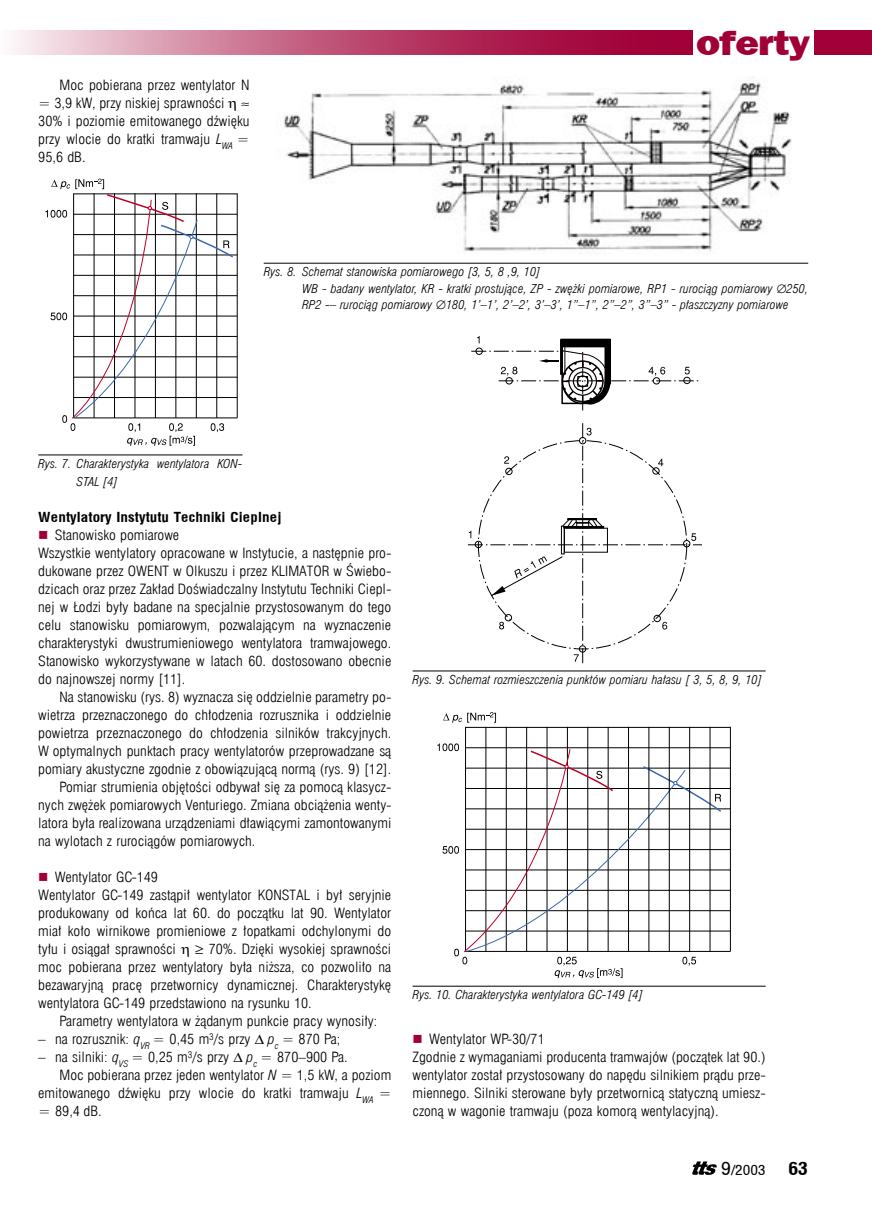
<style>
.page{position:relative;width:872px;height:1212px;background:#fff}
.page>*{position:absolute;margin:0;border:0;box-sizing:border-box;transform-origin:0 0}
.t1{font:36px "Frankfurt Goth Hvypl";color:#a00037;scale:1.1 1}
.t2{font:700 18px "Switzerland Condpl";color:#000;scale:1.1 1}
.tekst0{font:13.8px/18px "Swis 721 Lt Cn EU Normal";color:#000;text-align:justify;scale:1.1 1}
.tekst{font:13.8px/18px "Swis 721 Lt Cn EU Normal";color:#000;text-align:justify;scale:1.1 1}
.tekst1{font:13.8px "Swis 721 Lt Cn EU Normal";color:#000;scale:1.1 1}
.tytuł2{font:700 13.8px "Switzerland Condpl";color:#000;scale:1.1 1}
.t3{font:13.8px "Switzerland Condpl";color:#000;scale:1.1 1}
.podpis_z_kreską{font:12px/18px "Swis 721 Lt Cn EU Italic";color:#000;scale:1.1 1}
.podpis{font:12px/16.5px "Swis 721 Lt Cn EU Italic";color:#000;scale:1.1 1}
.s1{font-family:"Swis 721 Lt Cn EU Italic"}
.s2{color:#a00037}
.s3{font-size:18px}
</style>
<div class="page">
<div style="left:814px;top:30px;width:58px;height:25px;background:#a00037"></div>
<svg style="left:14px;top:30px;width:678px;height:25px;background:#c15a7e"></svg>
<svg style="left:692px;top:1161px;width:24px;height:14px"></svg>
<hr style="left:38px;top:454px;width:204px;height:1px;background:#000">
<hr style="left:264px;top:263px;width:544px;height:1px;background:#000">
<hr style="left:412px;top:670px;width:353px;height:1px;background:#000">
<hr style="left:412px;top:986px;width:353px;height:1px;background:#000">
<hr style="left:74px;top:234px;width:163px;height:1px;background:#000">
<hr style="left:74px;top:255px;width:163px;height:1px;background:#000">
<hr style="left:74px;top:275px;width:163px;height:1px;background:#000">
<hr style="left:74px;top:295px;width:163px;height:1px;background:#000">
<hr style="left:74px;top:316px;width:163px;height:1px;background:#000">
<hr style="left:74px;top:336px;width:163px;height:1px;background:#000">
<hr style="left:74px;top:356px;width:163px;height:1px;background:#000">
<hr style="left:74px;top:377px;width:163px;height:1px;background:#000">
<hr style="left:74px;top:417px;width:163px;height:1px;background:#000">
<hr style="left:74px;top:397px;width:163px;height:1px;background:#000">
<hr style="left:237px;top:193px;width:1px;height:225px;background:#000">
<hr style="left:74px;top:214px;width:163px;height:1px;background:#000">
<hr style="left:74px;top:193px;width:163px;height:1px;background:#000">
<svg style="left:45px;top:179px;width:190px;height:267px"></svg>
<img style="left:284px;top:81px;width:508px;height:171px">
<div style="left:475px;top:348px;width:8px;height:7px;border:1px solid #000;border-radius:50%"></div>
<div style="left:561px;top:339px;width:49px;height:8px;background:#000"></div>
<div style="left:560px;top:340px;width:5px;height:35px;border:1px solid #000"></div>
<div style="left:560px;top:340px;width:3px;height:34px;border:1px solid #000"></div>
<div style="left:605px;top:343px;width:5px;height:41px;background:#000"></div>
<svg style="left:471px;top:350px;width:227px;height:61px"></svg>
<svg style="left:468px;top:423px;width:234px;height:241px"></svg>
<hr style="left:465px;top:768px;width:265px;height:1px;background:#000">
<hr style="left:465px;top:788px;width:265px;height:1px;background:#000">
<hr style="left:465px;top:808px;width:265px;height:1px;background:#000">
<hr style="left:465px;top:829px;width:265px;height:1px;background:#000">
<hr style="left:465px;top:849px;width:265px;height:1px;background:#000">
<hr style="left:465px;top:869px;width:265px;height:1px;background:#000">
<hr style="left:465px;top:890px;width:265px;height:1px;background:#000">
<hr style="left:465px;top:910px;width:265px;height:1px;background:#000">
<hr style="left:465px;top:951px;width:265px;height:1px;background:#000">
<hr style="left:465px;top:931px;width:265px;height:1px;background:#000">
<hr style="left:465px;top:727px;width:1px;height:224px;background:#000">
<hr style="left:485px;top:727px;width:1px;height:224px;background:#000">
<hr style="left:506px;top:727px;width:1px;height:224px;background:#000">
<hr style="left:526px;top:727px;width:1px;height:224px;background:#000">
<hr style="left:546px;top:727px;width:1px;height:224px;background:#000">
<hr style="left:567px;top:727px;width:1px;height:224px;background:#000">
<hr style="left:587px;top:727px;width:1px;height:224px;background:#000">
<hr style="left:608px;top:727px;width:1px;height:224px;background:#000">
<hr style="left:628px;top:727px;width:1px;height:224px;background:#000">
<svg style="left:443px;top:712px;width:53px;height:11px"></svg>
<hr style="left:465px;top:747px;width:265px;height:1px;background:#000">
<hr style="left:465px;top:727px;width:265px;height:1px;background:#000">
<hr style="left:648px;top:727px;width:1px;height:224px;background:#000">
<hr style="left:669px;top:727px;width:1px;height:224px;background:#000">
<hr style="left:689px;top:727px;width:1px;height:224px;background:#000">
<hr style="left:709px;top:727px;width:1px;height:224px;background:#000">
<hr style="left:730px;top:727px;width:1px;height:224px;background:#000">
<svg style="left:437px;top:743px;width:286px;height:235px"></svg>
<p class="tekst" style="left:38px;top:76px;width:193px;text-indent:21px">Moc pobierana przez wentylator N = 3,9 kW, przy niskiej sprawności ≈ 30% i poziomie emitowanego dźwięku przy wlocie do kratki tramwaju <span class="s1">L</span><sub>WA</sub> = 95,6 dB.</p>
<h1 class="t1" style="left:696px;top:21px;width:105px">oferty</h1>
<p class="podpis_z_kreską" style="left:264px;top:263px;width:253px">Rys. 8. Schemat stanowiska pomiarowego [3, 5, 8 ,9, 10]</p>
<p class="podpis" style="left:302px;top:281px;width:461px">WB - badany wentylator, KR - kratki prostujące, ZP - zwężki pomiarowe, RP1 - rurociąg pomiarowy ∅250,<br>RP2 -– rurociąg pomiarowy ∅180, 1’–1’, 2’–2’, 3’–3’, 1”–1”, 2”–2”, 3”–3” - płaszczyzny pomiarowe</p>
<p class="podpis_z_kreską" style="left:77px;top:455px;width:152px;text-indent:-38px">Rys. 7. Charakterystyka wentylatora KON-<br>STAL [4]</p>
<p class="tytuł2" style="left:38px;top:509px;width:223px">Wentylatory Instytutu Techniki Cieplnej</p>
<p class="tekst0" style="left:38px;top:526px;width:130px"><span class="s2">■</span> Stanowisko pomiarowe</p>
<p class="tekst0" style="left:38px;top:544px;width:322px">Wszystkie wentylatory opracowane w Instytucie, a następnie pro&shy;dukowane przez OWENT w Olkuszu i przez KLIMATOR w Świebo&shy;dzicach oraz przez Zakład Doświadczalny Instytutu Techniki Ciepl&shy;nej w Łodzi były badane na specjalnie przystosowanym do tego celu stanowisku pomiarowym, pozwalającym na wyznaczenie charakterystyki dwustrumieniowego wentylatora tramwajowego.<br>Stanowisko wykorzystywane w latach 60. dostosowano obecnie do najnowszej normy [11].</p>
<p class="tekst" style="left:38px;top:688px;width:322px;text-indent:21px">Na stanowisku (rys. 8) wyznacza się oddzielnie parametry po&shy;wietrza przeznaczonego do chłodzenia rozrusznika i oddzielnie powietrza przeznaczonego do chłodzenia silników trakcyjnych.<br>W optymalnych punktach pracy wentylatorów przeprowadzane są pomiary akustyczne zgodnie z obowiązującą normą (rys. 9) [12].</p>
<p class="tekst" style="left:38px;top:778px;width:322px;text-indent:21px">Pomiar strumienia objętości odbywał się za pomocą klasycz&shy;nych zwężek pomiarowych Venturiego. Zmiana obciążenia wenty&shy;latora była realizowana urządzeniami dławiącymi zamontowanymi na wylotach z rurociągów pomiarowych.</p>
<p class="tekst0" style="left:38px;top:868px;width:110px"><span class="s2">■</span> Wentylator GC-149</p>
<p class="tekst0" style="left:38px;top:886px;width:322px">Wentylator GC-149 zastąpił wentylator KONSTAL i był seryjnie produkowany od końca lat 60. do początku lat 90. Wentylator miał koło wirnikowe promieniowe z łopatkami odchylonymi do tyłu i osiągał sprawności</p>
<p class="tekst0" style="left:38px;top:940px;width:322px;text-indent:157px">≥ 70%. Dzięki wysokiej sprawności moc pobierana przez wentylatory była niższa, co pozwoliło na bezawaryjną pracę przetwornicy dynamicznej. Charakterystykę wentylatora GC-149 przedstawiono na rysunku 10.</p>
<p class="tekst" style="left:60px;top:1012px;width:290px">Parametry wentylatora w żądanym punkcie pracy wynosiły:</p>
<p class="tekst1" style="left:38px;top:1031px;width:276px">– na rozrusznik: <span class="s1">q</span><sub>VR</sub> = 0,45 m<sup>3</sup>/s przy ∆ <span class="s1">p</span><sub>c</sub> = 870 Pa;</p>
<p class="tekst1" style="left:38px;top:1049px;width:283px">– na silniki: <span class="s1">q</span><sub>VS</sub> = 0,25 m<sup>3</sup>/s przy ∆ <span class="s1">p</span><sub>c</sub> = 870–900 Pa.</p>
<p class="tekst" style="left:38px;top:1066px;width:322px;text-indent:21px">Moc pobierana przez jeden wentylator <span class="s1">N</span> = 1,5 kW, a poziom emitowanego dźwięku przy wlocie do kratki tramwaju <span class="s1">L</span><sub>WA</sub> = = 89,4 dB.</p>
<p class="podpis_z_kreską" style="left:412px;top:671px;width:319px">Rys. 9. Schemat rozmieszczenia punktów pomiaru hałasu [ 3, 5, 8, 9, 10]</p>
<p class="podpis_z_kreską" style="left:412px;top:986px;width:211px">Rys. 10. Charakterystyka wentylatora GC-149 [4]</p>
<p class="tekst0" style="left:412px;top:1030px;width:122px"><span class="s2">■</span> Wentylator WP-30/71</p>
<p class="tekst0" style="left:412px;top:1048px;width:322px">Zgodnie z wymaganiami producenta tramwajów (początek lat 90.) wentylator został przystosowany do napędu silnikiem prądu prze&shy;miennego. Silniki sterowane były przetwornicą statyczną umiesz&shy;czoną w wagonie tramwaju (poza komorą wentylacyjną).</p>
<p class="t3" style="left:721px;top:1160px;width:42px"><span class="s3">9</span>/2003</p>
<h2 class="t2" style="left:788px;top:1157px;width:19px">63</h2>
</div>
